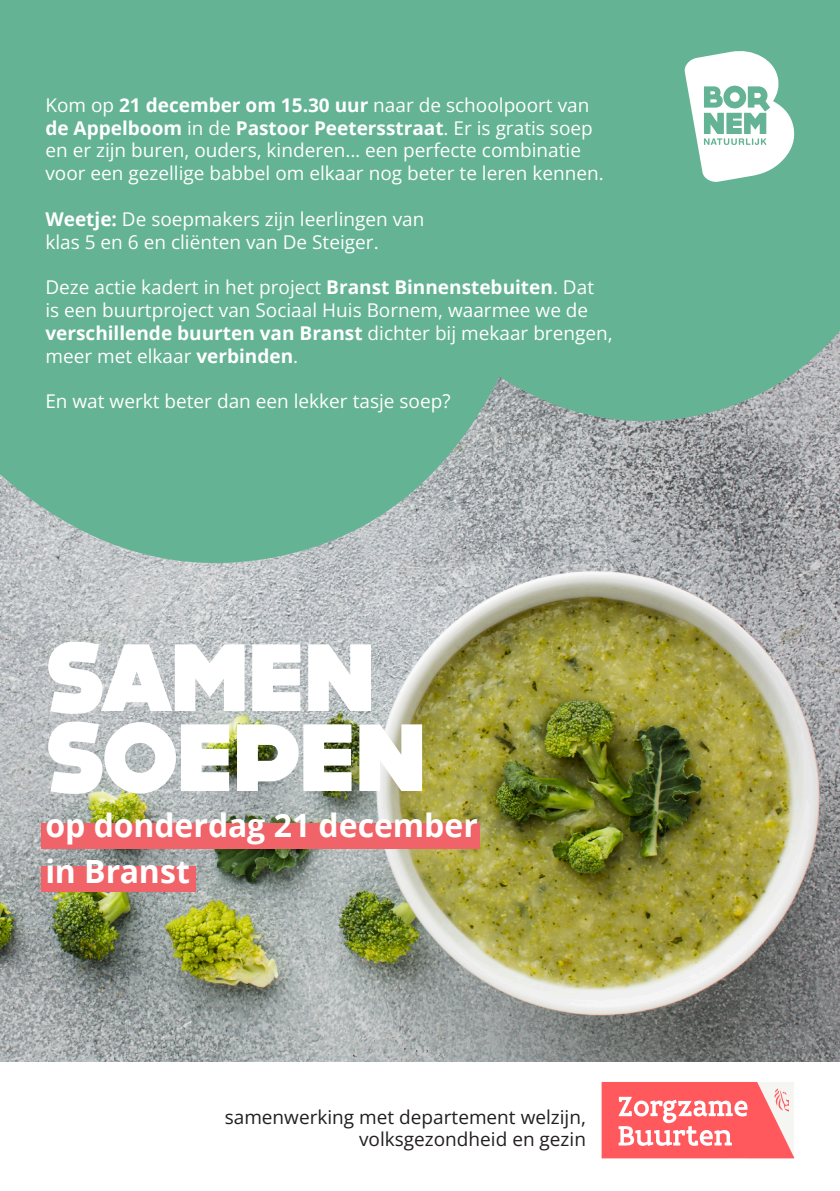
<style>
.page{position:relative;width:840px;height:1191px;background:#fff}
.page>*{position:absolute;margin:0;border:0;box-sizing:border-box;transform-origin:0 0}
.t1{font:800 96px/80px "DOCK11";color:#fff}
.t2{font:700 32px "Open Sans";letter-spacing:-.005em;color:#fff}
.t3{font:19px/22.8px "Open Sans";color:#fff}
.t4{font:19px/22.8px "Open Sans";color:#231f20;text-align:right}
.s1{font-weight:700}
</style>
<div class="page">
<img style="left:0;top:575px;width:839px;height:486px">
<svg style="left:0;top:0;width:839px;height:575px;background:#70b199"></svg>
<svg style="left:684px;top:50px;width:111px;height:132px"></svg>
<div style="left:41px;top:866px;width:155px;height:25px;background:#f06368"></div>
<div style="left:41px;top:823px;width:439px;height:26px;background:#f06368"></div>
<svg style="left:601px;top:1082px;width:192px;height:76px"></svg>
<p class="t3" style="left:45px;top:93px;width:559px">Kom op <span class="s1">21 december om 15.30 uur</span> naar de schoolpoort van <span class="s1">de Appelboom</span> in de <span class="s1">Pastoor Peetersstraat</span>. Er is gratis soep en er zijn buren, ouders, kinderen… een perfecte combinatie voor een gezellige babbel om elkaar nog beter te leren kennen.</p>
<p class="t3" style="left:45px;top:207px;width:380px"><span class="s1">Weetje:</span> De soepmakers zijn leerlingen van klas 5 en 6 en cliënten van De Steiger.</p>
<p class="t3" style="left:45px;top:275px;width:568px">Deze actie kadert in het project <span class="s1">Branst Binnenstebuiten</span>. Dat is een buurtproject van Sociaal Huis Bornem, waarmee we de <span class="s1">verschillende buurten van Branst</span> dichter bij mekaar brengen, meer met elkaar <span class="s1">verbinden</span>.</p>
<p class="t3" style="left:45px;top:389px;width:406px">En wat werkt beter dan een lekker tasje soep?</p>
<p class="t1" style="left:45px;top:639px;width:382px">SAMEN<br>SOEPEN</p>
<p class="t2" style="left:45px;top:803px;width:434px">op donderdag 21 december</p>
<p class="t2" style="left:45px;top:849px;width:146px">in Branst</p>
<p class="t4" style="left:224px;top:1104px;width:362px">samenwerking met departement welzijn, volksgezondheid en gezin</p>
</div>
